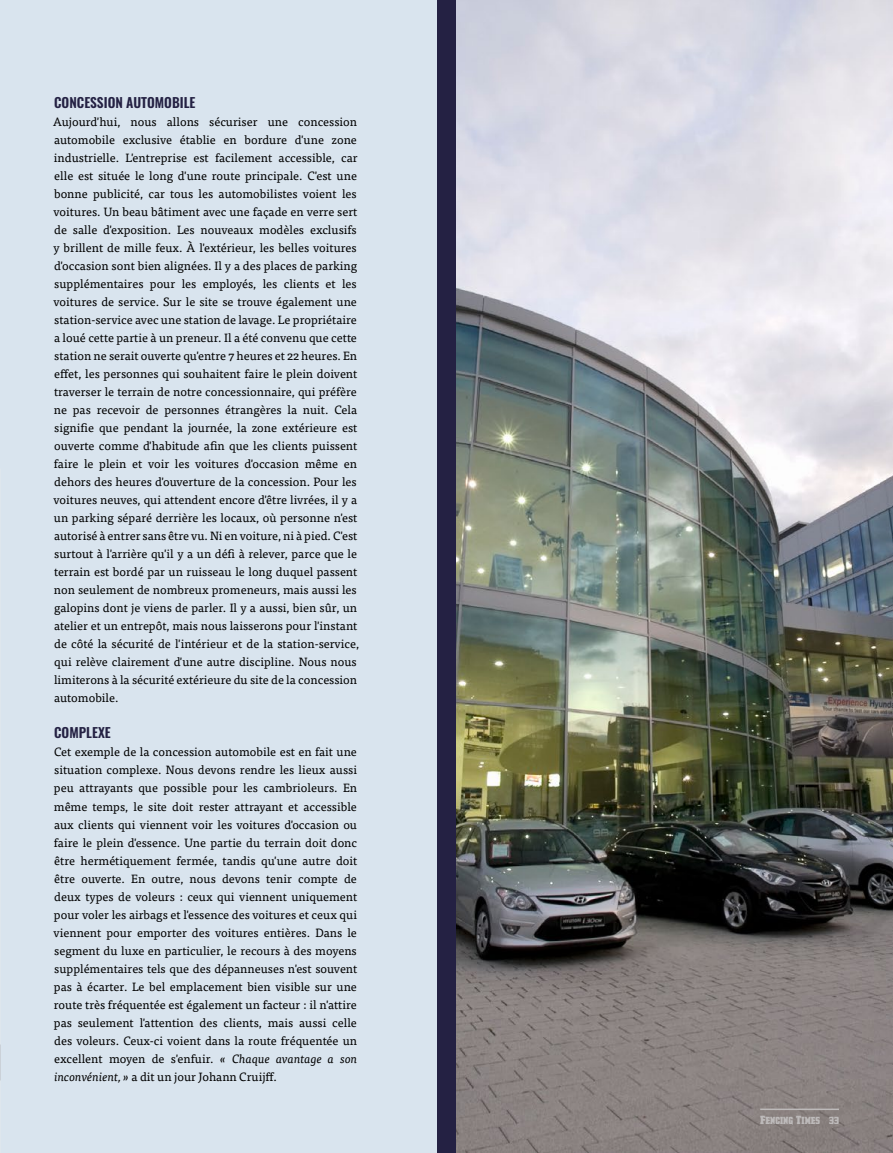
<style>
.page{position:relative;width:893px;height:1153px;background:#fff}
.page>*{position:absolute;margin:0;border:0;box-sizing:border-box;transform-origin:0 0}
.t1{font:15.3px "Laredo Trail Condensed";color:#bdbaba;scale:.59 1}
.t2{font:600 13.5px "Oswald";color:#242143}
.t3{font:12px/18px "Tisa Pro";color:#000}
.s1{font-style:italic}
</style>
<div class="page">
<div style="left:0;top:0;width:893px;height:1152px;background:#d9e4ee"></div>
<img style="left:455px;top:0;width:438px;height:1152px">
<div style="left:437px;top:0;width:18px;height:1152px;background:#242143"></div>
<hr style="left:760px;top:1108px;width:79px;height:1px;background:#bdbaba">
<p class="t2" style="left:54px;top:95px;width:143px">CONCESSION AUTOMOBILE</p>
<p class="t3" style="left:53px;top:112px;width:307px">Aujourd'hui, nous allons sécuriser une concession automobile exclusive établie en bordure d'une zone industrielle. L'entreprise est facilement accessible, car elle est située le long d'une route principale. C'est une bonne publicité, car tous les automobilistes voient les voitures. Un beau bâtiment avec une façade en verre sert de salle d'exposition. Les nouveaux modèles exclusifs y brillent de mille feux. À l'extérieur, les belles voitures d'occasion sont bien alignées. Il y a des places de parking supplémentaires pour les employés, les clients et les voitures de service. Sur le site se trouve également une station-service avec une station de lavage. Le propriétaire a loué cette partie à un preneur. Il a été convenu que cette station ne serait ouverte qu'entre 7 heures et 22 heures. En effet, les personnes qui souhaitent faire le plein doivent traverser le terrain de notre concessionnaire, qui préfère ne pas recevoir de personnes étrangères la nuit. Cela signifie que pendant la journée, la zone extérieure est ouverte comme d'habitude afin que les clients puissent faire le plein et voir les voitures d'occasion même en dehors des heures d'ouverture de la concession. Pour les voitures neuves, qui attendent encore d'être livrées, il y a un parking séparé derrière les locaux, où personne n'est autorisé à entrer sans être vu. Ni en voiture, ni à pied. C'est surtout à l'arrière qu'il y a un défi à relever, parce que le terrain est bordé par un ruisseau le long duquel passent non seulement de nombreux promeneurs, mais aussi les galopins dont je viens de parler. Il y a aussi, bien sûr, un atelier et un entrepôt, mais nous laisserons pour l'instant de côté la sécurité de l'intérieur et de la station-service, qui relève clairement d'une autre discipline. Nous nous limiterons à la sécurité extérieure du site de la concession automobile.</p>
<p class="t2" style="left:54px;top:725px;width:58px">COMPLEXE</p>
<p class="t3" style="left:54px;top:742px;width:305px;text-align:justify">Cet exemple de la concession automobile est en fait une situation complexe. Nous devons rendre les lieux aussi peu attrayants que possible pour les cambrioleurs. En même temps, le site doit rester attrayant et accessible aux clients qui viennent voir les voitures d'occasion ou faire le plein d'essence. Une partie du terrain doit donc être hermétiquement fermée, tandis qu'une autre doit être ouverte. En outre, nous devons tenir compte de deux types de voleurs : ceux qui viennent uniquement pour voler les airbags et l'essence des voitures et ceux qui viennent pour emporter des voitures entières. Dans le segment du luxe en particulier, le recours à des moyens supplémentaires tels que des dépanneuses n'est souvent pas à écarter. Le bel emplacement bien visible sur une route très fréquentée est également un facteur : il n'attire pas seulement l'attention des clients, mais aussi celle des voleurs. Ceux-ci voient dans la route fréquentée un excellent moyen de s'enfuir. <span class="s1">« Chaque avantage a son inconvénient, »</span> a dit un jour Johann Cruijff.</p>
<p class="t1" style="left:760px;top:1112px;width:135px">Fencing Times 33</p>
</div>
